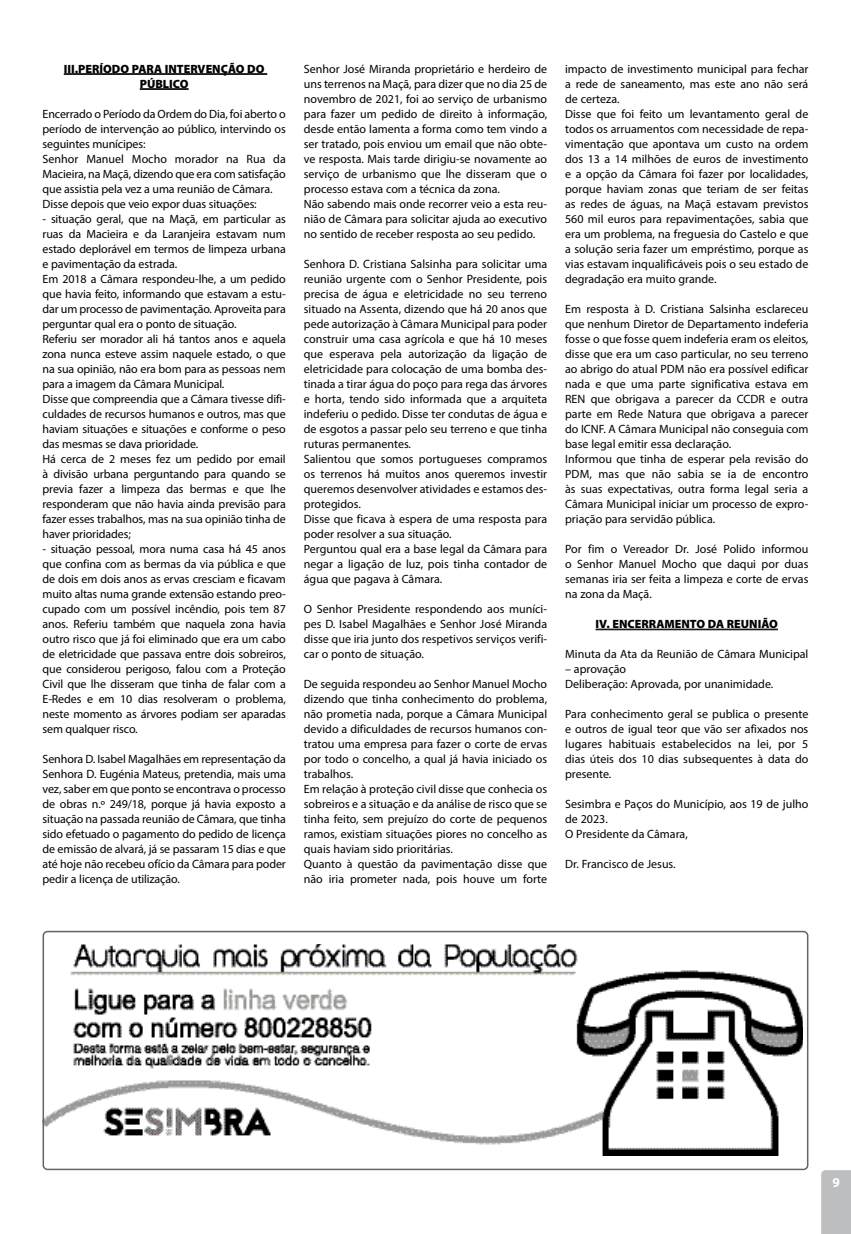
<style>
.page{position:relative;width:851px;height:1234px;background:#fff}
.page>*{position:absolute;margin:0;border:0;box-sizing:border-box;transform-origin:0 0}
.t1{font:700 13.5px "Myriad Pro";color:#fff}
.t2{font:12px/15px "Myriad Pro";color:#000}
.t3{font:900 12px/15px "Myriad Pro";color:#000;text-align:center}
</style>
<div class="page">
<div style="left:821px;top:1170px;width:29px;height:63px;background:#bcbec0"></div>
<img style="left:46px;top:944px;width:756px;height:211px">
<div style="left:43px;top:930px;width:765px;height:239px;border:2px solid #636466;border-radius:4px"></div>
<hr style="left:64px;top:73px;width:203px;height:1px;background:#000">
<hr style="left:64px;top:74px;width:203px;height:1px;background:#000">
<hr style="left:140px;top:88px;width:48px;height:1px;background:#000">
<hr style="left:140px;top:89px;width:48px;height:1px;background:#000">
<hr style="left:595px;top:628px;width:182px;height:1px;background:#000">
<hr style="left:595px;top:629px;width:182px;height:1px;background:#000">
<p class="t3" style="left:64px;top:61px;width:202px">III.PERÍODO PARA INTERVENÇÃO DO<br>PÚBLICO</p>
<p class="t2" style="left:43px;top:106px;width:245px">Encerrado o Período da Ordem do Dia, foi aberto o período de intervenção ao público, intervindo os seguintes munícipes:<br>Senhor Manuel Mocho morador na Rua da Macieira, na Maçã, dizendo que era com satisfação que assistia pela vez a uma reunião de Câmara.<br>Disse depois que veio expor duas situações:</p>
<p class="t2" style="left:43px;top:211px;width:245px">- situação geral, que na Maçã, em particular as ruas da Macieira e da Laranjeira estavam num estado deplorável em termos de limpeza urbana e pavimentação da estrada.<br>Em 2018 a Câmara respondeu-lhe, a um pedido que havia feito, informando que estavam a estu&shy;dar um processo de pavimentação. Aproveita para perguntar qual era o ponto de situação.<br>Referiu ser morador ali há tantos anos e aquela zona nunca esteve assim naquele estado, o que na sua opinião, não era bom para as pessoas nem para a imagem da Câmara Municipal.<br>Disse que compreendia que a Câmara tivesse difi&shy;culdades de recursos humanos e outros, mas que haviam situações e situações e conforme o peso das mesmas se dava prioridade.<br>Há cerca de 2 meses fez um pedido por email à divisão urbana perguntando para quando se previa fazer a limpeza das bermas e que lhe responderam que não havia ainda previsão para fazer esses trabalhos, mas na sua opinião tinha de haver prioridades;</p>
<p class="t2" style="left:43px;top:541px;width:245px;text-align:justify">- situação pessoal, mora numa casa há 45 anos que confina com as bermas da via pública e que de dois em dois anos as ervas cresciam e ficavam muito altas numa grande extensão estando preo&shy;cupado com um possível incêndio, pois tem 87 anos. Referiu também que naquela zona havia outro risco que já foi eliminado que era um cabo de eletricidade que passava entre dois sobreiros, que considerou perigoso, falou com a Proteção Civil que lhe disseram que tinha de falar com a E-Redes e em 10 dias resolveram o problema, neste momento as árvores podiam ser aparadas sem qualquer risco.</p>
<p class="t2" style="left:43px;top:751px;width:245px;text-align:justify">Senhora D. Isabel Magalhães em representação da Senhora D. Eugénia Mateus, pretendia, mais uma vez, saber em que ponto se encontrava o processo de obras n.º 249/18, porque já havia exposto a situação na passada reunião de Câmara, que tinha sido efetuado o pagamento do pedido de licença de emissão de alvará, já se passaram 15 dias e que até hoje não recebeu ofício da Câmara para poder pedir a licença de utilização.</p>
<p class="t2" style="left:304px;top:61px;width:245px">Senhor José Miranda proprietário e herdeiro de uns terrenos na Maçã, para dizer que no dia 25 de novembro de 2021, foi ao serviço de urbanismo para fazer um pedido de direito à informação, desde então lamenta a forma como tem vindo a ser tratado, pois enviou um email que não obte&shy;ve resposta. Mais tarde dirigiu-se novamente ao serviço de urbanismo que lhe disseram que o processo estava com a técnica da zona.<br>Não sabendo mais onde recorrer veio a esta reu&shy;nião de Câmara para solicitar ajuda ao executivo no sentido de receber resposta ao seu pedido.</p>
<p class="t2" style="left:304px;top:256px;width:245px">Senhora D. Cristiana Salsinha para solicitar uma reunião urgente com o Senhor Presidente, pois precisa de água e eletricidade no seu terreno situado na Assenta, dizendo que há 20 anos que pede autorização à Câmara Municipal para poder construir uma casa agrícola e que há 10 meses que esperava pela autorização da ligação de eletricidade para colocação de uma bomba des&shy;tinada a tirar água do poço para rega das árvores e horta, tendo sido informada que a arquiteta indeferiu o pedido. Disse ter condutas de água e de esgotos a passar pelo seu terreno e que tinha ruturas permanentes.<br>Salientou que somos portugueses compramos os terrenos há muitos anos queremos investir queremos desenvolver atividades e estamos des&shy;protegidos.<br>Disse que ficava à espera de uma resposta para poder resolver a sua situação.<br>Perguntou qual era a base legal da Câmara para negar a ligação de luz, pois tinha contador de água que pagava à Câmara.</p>
<p class="t2" style="left:304px;top:601px;width:245px;text-align:justify">O Senhor Presidente respondendo aos muníci&shy;pes D. Isabel Magalhães e Senhor José Miranda disse que iria junto dos respetivos serviços verifi&shy;car o ponto de situação.</p>
<p class="t2" style="left:304px;top:676px;width:245px">De seguida respondeu ao Senhor Manuel Mocho dizendo que tinha conhecimento do problema, não prometia nada, porque a Câmara Municipal devido a dificuldades de recursos humanos con&shy;tratou uma empresa para fazer o corte de ervas por todo o concelho, a qual já havia iniciado os trabalhos.<br>Em relação à proteção civil disse que conhecia os sobreiros e a situação e da análise de risco que se tinha feito, sem prejuízo do corte de pequenos ramos, existiam situações piores no concelho as quais haviam sido prioritárias.<br>Quanto à questão da pavimentação disse que não iria prometer nada, pois houve um forte</p>
<p class="t2" style="left:565px;top:61px;width:245px">impacto de investimento municipal para fechar a rede de saneamento, mas este ano não será de certeza.<br>Disse que foi feito um levantamento geral de todos os arruamentos com necessidade de repa&shy;vimentação que apontava um custo na ordem dos 13 a 14 milhões de euros de investimento e a opção da Câmara foi fazer por localidades, porque haviam zonas que teriam de ser feitas as redes de águas, na Maçã estavam previstos 560 mil euros para repavimentações, sabia que era um problema, na freguesia do Castelo e que a solução seria fazer um empréstimo, porque as vias estavam inqualificáveis pois o seu estado de degradação era muito grande.</p>
<p class="t2" style="left:565px;top:301px;width:245px">Em resposta à D. Cristiana Salsinha esclareceu que nenhum Diretor de Departamento indeferia fosse o que fosse quem indeferia eram os eleitos, disse que era um caso particular, no seu terreno ao abrigo do atual PDM não era possível edificar nada e que uma parte significativa estava em REN que obrigava a parecer da CCDR e outra parte em Rede Natura que obrigava a parecer do ICNF. A Câmara Municipal não conseguia com base legal emitir essa declaração.<br>Informou que tinha de esperar pela revisão do PDM, mas que não sabia se ia de encontro às suas expectativas, outra forma legal seria a Câmara Municipal iniciar um processo de expro&shy;priação para servidão pública.</p>
<p class="t2" style="left:565px;top:541px;width:245px;text-align:justify">Por fim o Vereador Dr. José Polido informou o Senhor Manuel Mocho que daqui por duas semanas iria ser feita a limpeza e corte de ervas na zona da Maçã.</p>
<p class="t3" style="left:595px;top:616px;width:184px">IV. ENCERRAMENTO DA REUNIÃO</p>
<p class="t2" style="left:565px;top:646px;width:245px">Minuta da Ata da Reunião de Câmara Municipal</p>
<p class="t2" style="left:565px;top:661px;width:210px">– aprovação<br>Deliberação: Aprovada, por unanimidade.</p>
<p class="t2" style="left:565px;top:706px;width:245px;text-align:justify">Para conhecimento geral se publica o presente e outros de igual teor que vão ser afixados nos lugares habituais estabelecidos na lei, por 5 dias úteis dos 10 dias subsequentes à data do presente.</p>
<p class="t2" style="left:565px;top:796px;width:245px">Sesimbra e Paços do Município, aos 19 de julho de 2023.<br>O Presidente da Câmara,</p>
<p class="t2" style="left:565px;top:856px;width:112px">Dr. Francisco de Jesus.</p>
<p class="t1" style="left:832px;top:1173px;width:9px">9</p>
</div>
